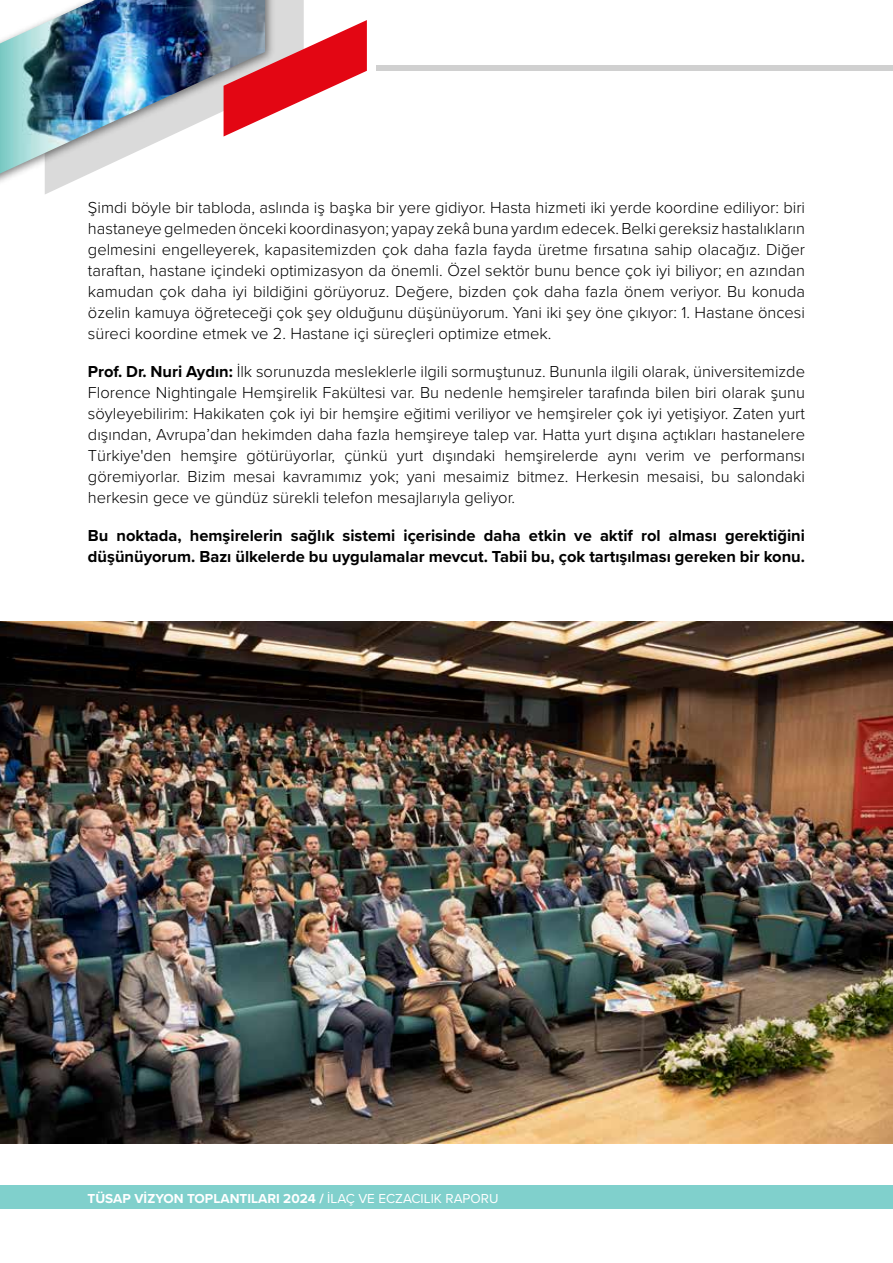
<style>
.page{position:relative;width:893px;height:1263px;background:#fff}
.page>*{position:absolute;margin:0;border:0;box-sizing:border-box;transform-origin:0 0}
.t1{font:300 16.5px/21px "Proxima Nova";color:#000;text-align:justify}
.t2{font:700 16.5px/21px "Proxima Nova";color:#000}
.t3{font:700 13.5px "Proxima Nova";color:#fff}
.s1{font-weight:700}
.s2{font-weight:400}
</style>
<div class="page">
<div style="left:0;top:1186px;width:893px;height:23px;background:#80d0cc"></div>
<svg style="left:45px;top:0;width:259px;height:194px"></svg>
<svg style="left:279px;top:20px;width:88px;height:117px"></svg>
<img style="left:0;top:0;width:279px;height:193px">
<img style="left:0;top:0;width:265px;height:179px">
<div style="left:377px;top:66px;width:516px;height:5px;background:#d0d0d0"></div>
<img style="left:0;top:621px;width:893px;height:522px">
<p class="t1" style="left:88px;top:196px;width:719px">Şimdi böyle bir tabloda, aslında iş başka bir yere gidiyor. Hasta hizmeti iki yerde koordine ediliyor: biri hastaneye gelmeden önceki koordinasyon; yapay zekâ buna yardım edecek. Belki gereksiz hastalıkların gelmesini engelleyerek, kapasitemizden çok daha fazla fayda üretme fırsatına sahip olacağız. Diğer taraftan, hastane içindeki optimizasyon da önemli. Özel sektör bunu bence çok iyi biliyor; en azından kamudan çok daha iyi bildiğini görüyoruz. Değere, bizden çok daha fazla önem veriyor. Bu konuda özelin kamuya öğreteceği çok şey olduğunu düşünüyorum. Yani iki şey öne çıkıyor: 1. Hastane öncesi süreci koordine etmek ve 2. Hastane içi süreçleri optimize etmek.</p>
<p class="t1" style="left:88px;top:360px;width:719px"><span class="s1">Prof. Dr. Nuri Aydın:</span> İlk sorunuzda mesleklerle ilgili sormuştunuz. Bununla ilgili olarak, üniversitemizde Florence Nightingale Hemşirelik Fakültesi var. Bu nedenle hemşireler tarafında bilen biri olarak şunu söyleyebilirim: Hakikaten çok iyi bir hemşire eğitimi veriliyor ve hemşireler çok iyi yetişiyor. Zaten yurt dışından, Avrupa’dan hekimden daha fazla hemşireye talep var. Hatta yurt dışına açtıkları hastanelere Türkiye'den hemşire götürüyorlar, çünkü yurt dışındaki hemşirelerde aynı verim ve performansı göremiyorlar. Bizim mesai kavramımız yok; yani mesaimiz bitmez. Herkesin mesaisi, bu salondaki herkesin gece ve gündüz sürekli telefon mesajlarıyla geliyor.</p>
<p class="t2" style="left:88px;top:525px;width:719px">Bu noktada, hemşirelerin sağlık sistemi içerisinde daha etkin ve aktif rol alması gerektiğini düşünüyorum. Bazı ülkelerde bu uygulamalar mevcut. Tabii bu, çok tartışılması gereken bir konu.</p>
<p class="t3" style="left:88px;top:1188px;width:412px">TÜSAP VİZYON TOPLANTILARI 2024 / <span class="s2">İLAÇ VE ECZACILIK RAPORU</span></p>
</div>
